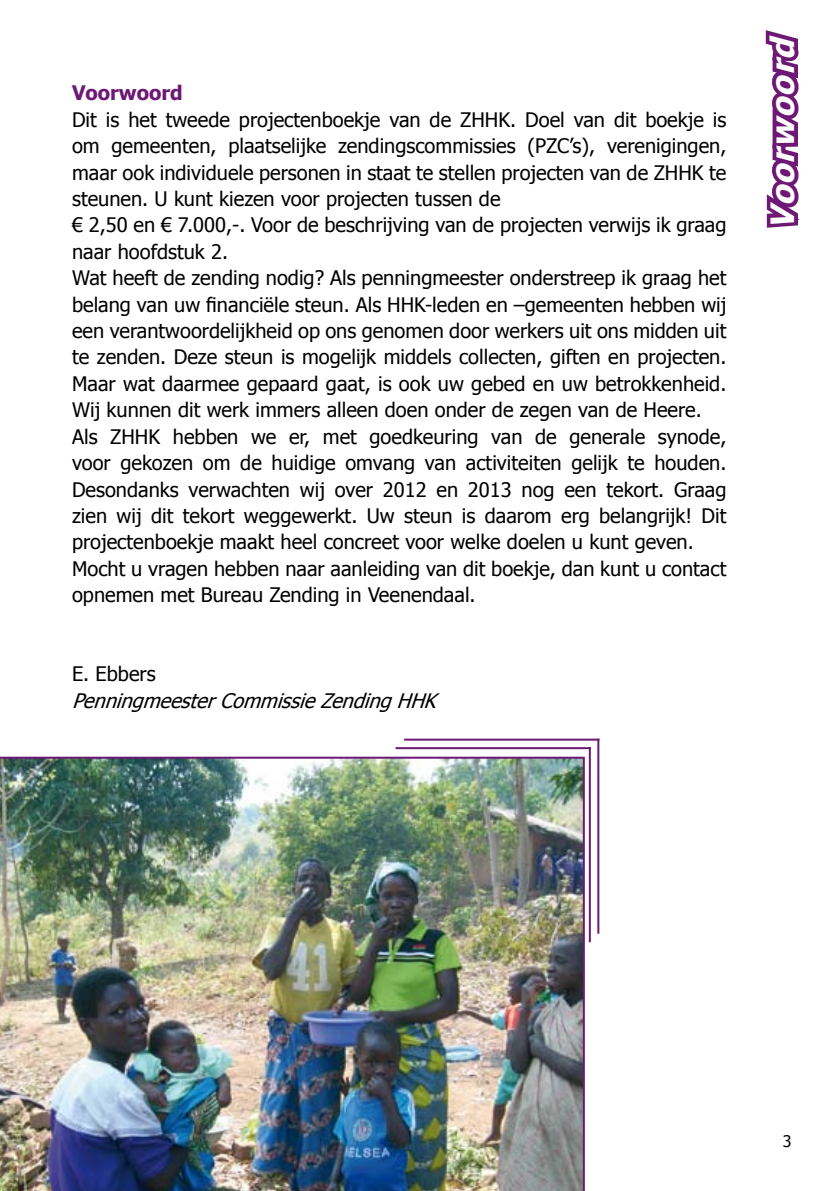
<style>
.page{position:relative;width:840px;height:1191px;background:#fff}
.page>*{position:absolute;margin:0;border:0;box-sizing:border-box;transform-origin:0 0}
.t1{font:italic 700 32px "Tahoma";color:#fff}
.t2{font:20px/26.4px "Tahoma";color:#000}
.t3{font:italic 20px "Tahoma";color:#000}
.t4{font:700 20px "Tahoma";color:#6d1874}
.t5{font:16px "Tahoma";color:#000}
</style>
<div class="page">
<svg style="left:765px;top:30px;width:35px;height:198px"></svg>
<img style="left:0;top:756px;width:584px;height:435px">
<hr style="left:404px;top:738px;width:195px;height:2px;background:#6d1874">
<hr style="left:597px;top:738px;width:2px;height:195px;background:#6d1874">
<hr style="left:395px;top:747px;width:195px;height:2px;background:#6d1874">
<hr style="left:588px;top:747px;width:2px;height:195px;background:#6d1874">
<p class="t4" style="left:72px;top:79px;width:112px">Voorwoord</p>
<p class="t2" style="left:72px;top:105px;width:655px">Dit is het tweede projectenboekje van de ZHHK. Doel van dit boekje is om gemeenten, plaatselijke zendingscommissies (PZC’s), verenigingen, maar ook individuele personen in staat te stellen projecten van de ZHHK te steunen. U kunt kiezen voor projecten tussen de<br>€ 2,50 en € 7.000,-. Voor de beschrijving van de projecten verwijs ik graag naar hoofdstuk 2.<br>Wat heeft de zending nodig? Als penningmeester onderstreep ik graag het belang van uw financiële steun. Als HHK-leden en –gemeenten hebben wij een verantwoordelijkheid op ons genomen door werkers uit ons midden uit te zenden. Deze steun is mogelijk middels collecten, giften en projecten.<br>Maar wat daarmee gepaard gaat, is ook uw gebed en uw betrokkenheid.<br>Wij kunnen dit werk immers alleen doen onder de zegen van de Heere.<br>Als ZHHK hebben we er, met goedkeuring van de generale synode, voor gekozen om de huidige omvang van activiteiten gelijk te houden.<br>Desondanks verwachten wij over 2012 en 2013 nog een tekort. Graag zien wij dit tekort weggewerkt. Uw steun is daarom erg belangrijk! Dit projectenboekje maakt heel concreet voor welke doelen u kunt geven.<br>Mocht u vragen hebben naar aanleiding van dit boekje, dan kunt u contact opnemen met Bureau Zending in Veenendaal.</p>
<p class="t2" style="left:72px;top:660px;width:85px">E. Ebbers</p>
<p class="t3" style="left:72px;top:687px;width:373px">PenningmeesterCommissieZendingHHK</p>
<h1 class="t1" style="left:759px;top:229px;width:202px;rotate:-90deg">Voorwoord</h1>
<p class="t5" style="left:782px;top:1130px;width:10px">3</p>
</div>
